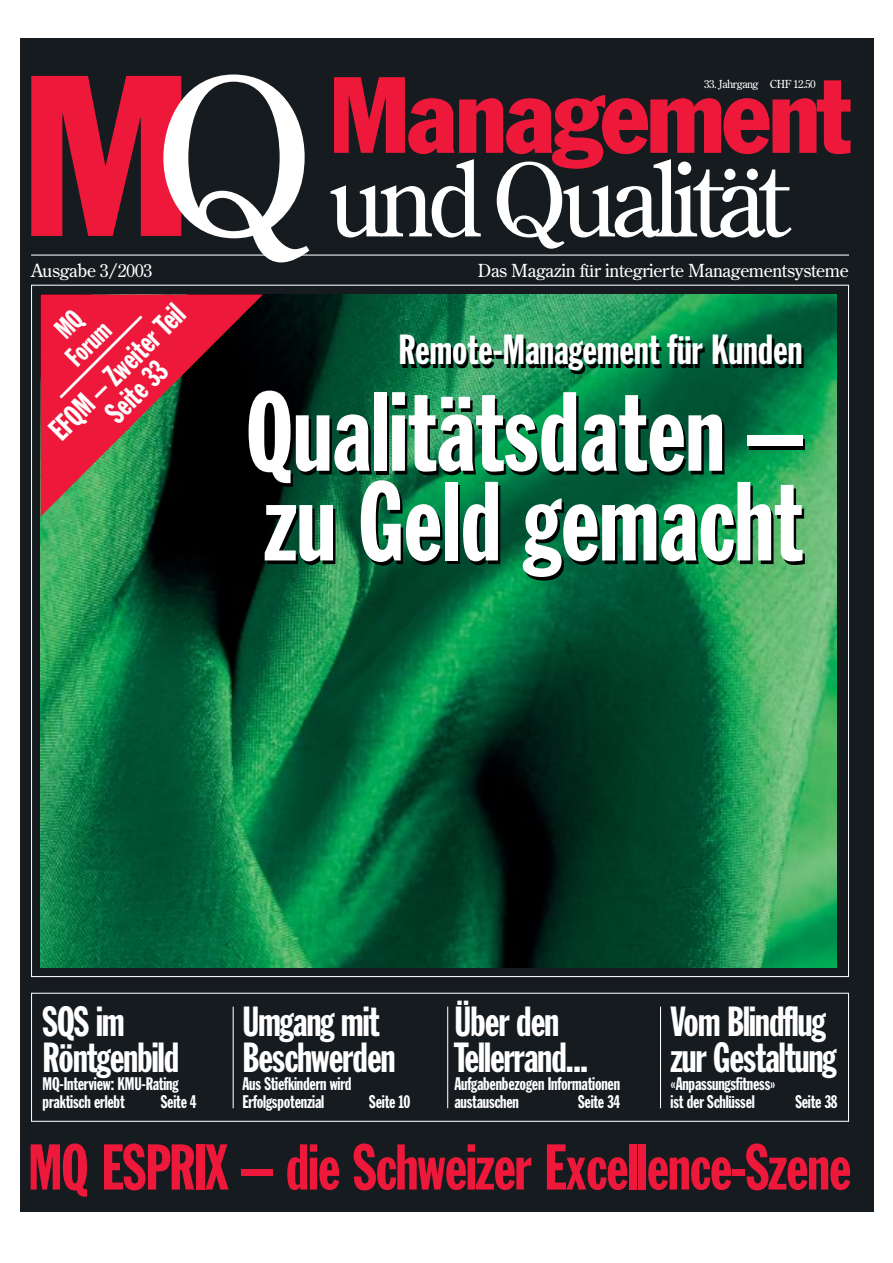
<style>
.page{position:relative;width:893px;height:1263px;background:#fff}
.page>*{position:absolute;margin:0;border:0;box-sizing:border-box;transform-origin:0 0}
.t1{font:110.4px/89.7px "Franklin Gothic Extra Cond";color:#fff}
.t2{font:condensed 106.2px "Franklin Gothic";letter-spacing:-.03em;color:#ee193a}
.t3{font:100.8px "Century Old Style";letter-spacing:-.065em;color:#fff}
.t4{font:63.45px "Franklin Gothic Extra Cond";letter-spacing:-.015em;color:#ee193a}
.t5{font:41.4px/35.8px "Franklin Gothic Extra Cond";letter-spacing:-.02em;color:#fff}
.t6{font:41.4px "Franklin Gothic Extra Cond";color:#fff}
.t7{font:30.3px/27.6px "Franklin Gothic Extra Cond";color:#fff;text-align:center}
.t8{font:27.6px/27.6px "Franklin Gothic Extra Cond";color:#fff;text-align:center}
.t9{font:18px/18px "Franklin Gothic Extra Cond";letter-spacing:-.01em;color:#fff}
.t10{font:18px "Century Old Style";letter-spacing:-.02em;color:#fff}
.t11{font:11.1px "Century Old Style";letter-spacing:-.05em;color:#fff}
.s1{font-size:224.7px}
.s2{font-family:"Century Old Style";font-stretch:normal;font-size:217.35px;color:#fff}
</style>
<div class="page">
<div style="left:21px;top:38px;width:853px;height:1174px;background:#161b20"></div>
<img style="left:41px;top:294px;width:795px;height:673px">
<hr style="left:31px;top:255px;width:818px;height:1px;background:#fff">
<svg style="left:41px;top:294px;width:222px;height:223px;background:#682929"></svg>
<div style="left:31px;top:993px;width:818px;height:129px;border:1px solid #fff"></div>
<hr style="left:233px;top:1007px;width:1px;height:101px;background:#fff">
<hr style="left:447px;top:1007px;width:1px;height:101px;background:#fff">
<hr style="left:660px;top:1007px;width:1px;height:101px;background:#fff">
<div style="left:56px;top:313px;width:89px;height:88px;background:#ee193a"></div>
<h2 class="t2" style="left:21px;top:77px;width:831px"><span class="s1">M</span><span class="s2">Q</span>Management</h2>
<p class="t11" style="left:704px;top:80px;width:113px">33. Jahrgang CHF 12.50</p>
<h3 class="t3" style="left:329px;top:159px;width:461px">undQualität</h3>
<p class="t10" style="left:31px;top:263px;width:123px">Ausgabe 3/2003</p>
<p class="t10" style="left:477px;top:263px;width:372px">Das Magazin für integrierte Managementsysteme</p>
<h3 class="t8" style="left:42px;top:334px;width:53px;rotate:-45deg">MQ<br>Forum</h3>
<h3 class="t7" style="left:46px;top:426px;width:179px;rotate:-45deg">EFQM – Zweiter Teil<br>Seite 33</h3>
<h3 class="t6" style="left:398px;top:335px;width:405px">Remote-Management für Kunden</h3>
<h1 class="t1" style="left:246px;top:395px;width:558px">Qualitätsdaten – zu Geld gemacht</h1>
<h3 class="t5" style="left:43px;top:1007px;width:138px">SQS im<br>Röntgenbild</h3>
<p class="t9" style="left:43px;top:1076px;width:137px">MQ-Interview: KMU-Rating praktisch erlebt</p>
<p class="t9" style="left:161px;top:1094px;width:37px">Seite 4</p>
<h3 class="t5" style="left:242px;top:1007px;width:154px">Umgang mit<br>Beschwerden</h3>
<p class="t9" style="left:242px;top:1076px;width:111px">Aus Stiefkindern wird<br>Erfolgspotenzial</p>
<p class="t9" style="left:369px;top:1094px;width:43px">Seite 10</p>
<h3 class="t5" style="left:454px;top:1007px;width:135px">Über den<br>Tellerrand...</h3>
<p class="t9" style="left:454px;top:1076px;width:167px">Aufgabenbezogen Informationen austauschen</p>
<p class="t9" style="left:578px;top:1094px;width:43px">Seite 34</p>
<h3 class="t5" style="left:670px;top:1007px;width:167px">Vom Blindflug zur Gestaltung</h3>
<p class="t9" style="left:670px;top:1076px;width:106px">«Anpassungsfitness» ist der Schlüssel</p>
<p class="t9" style="left:795px;top:1094px;width:44px">Seite 38</p>
<h3 class="t4" style="left:28px;top:1144px;width:824px">MQ ESPRIX – die Schweizer Excellence-Szene</h3>
</div>
